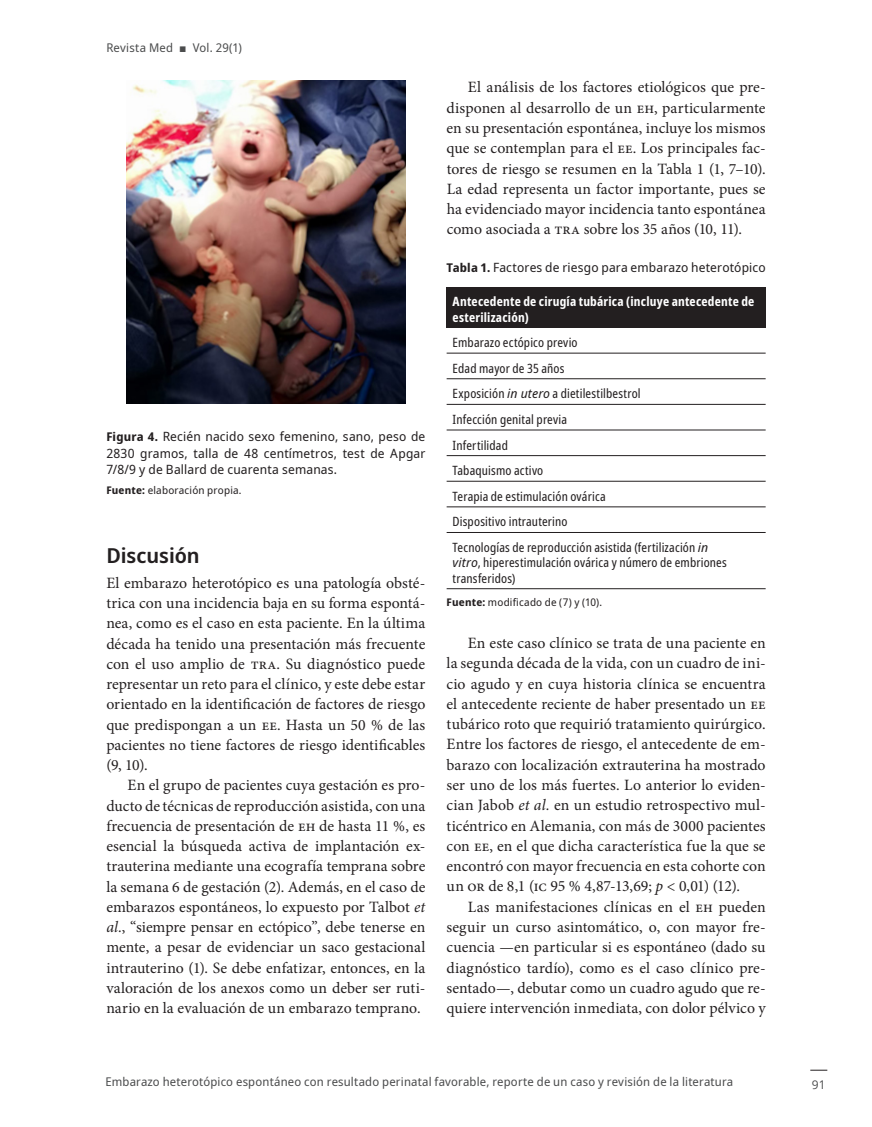
<style>
.page{position:relative;width:872px;height:1127px;background:#fff}
.page>*{position:absolute;margin:0;border:0;box-sizing:border-box;transform-origin:0 0}
.t1{font:600 21px "Noto Sans Display";letter-spacing:-.005em;color:#231f20}
.t2{font:15.75px/20.2px "Minion Pro";color:#231f20;text-align:justify}
.t3{font:condensed 12.75px/25.7px "Noto Sans Display";letter-spacing:.01em;color:#231f20}
.t4{font:12.75px/16.5px "Noto Sans Display";letter-spacing:.01em;color:#231f20;text-align:justify}
.t5{font:700 condensed 12.75px/15.3px "Noto Sans Display";letter-spacing:.015em;color:#fff}
.t6{font:12px "Noto Sans Display";letter-spacing:.015em;color:#4b4c4d}
.t7{font:12px "Open Sans";color:#4b4c4d}
.t8{font:10.5px "Noto Sans Display";letter-spacing:.02em;color:#231f20}
.s1{font-weight:700;font-size:12px}
.s2{font-weight:700}
.s3{font-style:italic}
.s4{font-style:italic;font-stretch:normal}
</style>
<div class="page">
<svg style="left:810px;top:1070px;width:17px;height:1px"></svg>
<img style="left:127px;top:81px;width:278px;height:323px">
<div style="left:446px;top:287px;width:319px;height:40px;background:#231f20"></div>
<hr style="left:446px;top:353px;width:319px;height:1px;background:#231f20">
<hr style="left:446px;top:378px;width:319px;height:1px;background:#231f20">
<hr style="left:446px;top:404px;width:319px;height:1px;background:#231f20">
<hr style="left:446px;top:430px;width:319px;height:1px;background:#231f20">
<hr style="left:446px;top:455px;width:319px;height:1px;background:#231f20">
<hr style="left:446px;top:481px;width:319px;height:1px;background:#231f20">
<hr style="left:446px;top:507px;width:319px;height:1px;background:#231f20">
<hr style="left:446px;top:532px;width:319px;height:1px;background:#231f20">
<hr style="left:446px;top:588px;width:319px;height:1px;background:#231f20">
<p class="t6" style="left:106px;top:39px;width:137px">Revista Med ■ Vol. 29(1)</p>
<p class="t4" style="left:106px;top:429px;width:320px"><span class="s1">Figura 4.</span> Recién nacido sexo femenino, sano, peso de 2830 gramos, talla de 48 centímetros, test de Apgar 7/8/9 y de Ballard de cuarenta semanas.</p>
<p class="t8" style="left:106px;top:482px;width:137px"><span class="s2">Fuente:</span> elaboración propia.</p>
<h1 class="t1" style="left:106px;top:541px;width:95px">Discusión</h1>
<p class="t2" style="left:106px;top:573px;width:320px">El embarazo heterotópico es una patología obsté&shy;trica con una incidencia baja en su forma espontá&shy;nea, como es el caso en esta paciente. En la última década ha tenido una presentación más frecuente con el uso amplio de tra. Su diagnóstico puede representar un reto para el clínico, y este debe estar orientado en la identificación de factores de riesgo que predispongan a un ee. Hasta un 50 % de las pacientes no tiene factores de riesgo identificables (9, 10).</p>
<p class="t2" style="left:106px;top:775px;width:320px;text-indent:21px">En el grupo de pacientes cuya gestación es pro&shy;ducto de técnicas de reproducción asistida, con una frecuencia de presentación de eh de hasta 11 %, es esencial la búsqueda activa de implantación ex&shy;trauterina mediante una ecografía temprana sobre la semana 6 de gestación (2). Además, en el caso de embarazos espontáneos, lo expuesto por Talbot <span class="s3">et al.</span>, “siempre pensar en ectópico”, debe tenerse en mente, a pesar de evidenciar un saco gestacional intrauterino (1). Se debe enfatizar, entonces, en la valoración de los anexos como un deber ser ruti&shy;nario en la evaluación de un embarazo temprano.</p>
<p class="t2" style="left:446px;top:77px;width:320px;text-indent:21px">El análisis de los factores etiológicos que pre&shy;disponen al desarrollo de un eh, particularmente en su presentación espontánea, incluye los mismos que se contemplan para el ee. Los principales fac&shy;tores de riesgo se resumen en la Tabla 1 (1, 7–10).<br>La edad representa un factor importante, pues se ha evidenciado mayor incidencia tanto espontánea como asociada a tra sobre los 35 años (10, 11).</p>
<p class="t4" style="left:446px;top:259px;width:320px"><span class="s1">Tabla 1.</span> Factores de riesgo para embarazo heterotópico</p>
<p class="t5" style="left:452px;top:294px;width:303px">Antecedente de cirugía tubárica (incluye antecedente de esterilización)</p>
<p class="t3" style="left:452px;top:330px;width:257px">Embarazo ectópico previo<br>Edad mayor de 35 años<br>Exposición <span class="s4">in utero</span> a dietilestilbestrol<br>Infección genital previa<br>Infertilidad<br>Tabaquismo activo<br>Terapia de estimulación ovárica<br>Dispositivo intrauterino<br>Tecnologías de reproducción asistida (fertilización <span class="s4">in</span></p>
<p class="t3" style="left:452px;top:555px;width:276px;line-height:15.3px"><span class="s4">vitro</span>, hiperestimulación ovárica y número de embriones transferidos)</p>
<p class="t8" style="left:446px;top:595px;width:157px"><span class="s2">Fuente:</span> modificado de (7) y (10).</p>
<p class="t2" style="left:446px;top:633px;width:320px;text-indent:21px">En este caso clínico se trata de una paciente en la segunda década de la vida, con un cuadro de ini&shy;cio agudo y en cuya historia clínica se encuentra el antecedente reciente de haber presentado un ee tubárico roto que requirió tratamiento quirúrgico.<br>Entre los factores de riesgo, el antecedente de em&shy;barazo con localización extrauterina ha mostrado ser uno de los más fuertes. Lo anterior lo eviden&shy;cian Jabob <span class="s3">et al.</span> en un estudio retrospectivo mul&shy;ticéntrico en Alemania, con más de 3000 pacientes con ee, en el que dicha característica fue la que se encontró con mayor frecuencia en esta cohorte con un or de 8,1 (ic 95 % 4,87-13,69; <span class="s3">p</span> &lt; 0,01) (12).</p>
<p class="t2" style="left:446px;top:897px;width:320px;text-indent:21px">Las manifestaciones clínicas en el eh pueden seguir un curso asintomático, o, con mayor fre&shy;cuencia —en particular si es espontáneo (dado su diagnóstico tardío), como es el caso clínico pre&shy;sentado—, debutar como un cuadro agudo que re&shy;quiere intervención inmediata, con dolor pélvico y</p>
<p class="t6" style="left:105px;top:1073px;width:629px">Embarazo heterotópico espontáneo con resultado perinatal favorable, reporte de un caso y revisión de la literatura</p>
<p class="t7" style="left:812px;top:1076px;width:15px">91</p>
</div>
